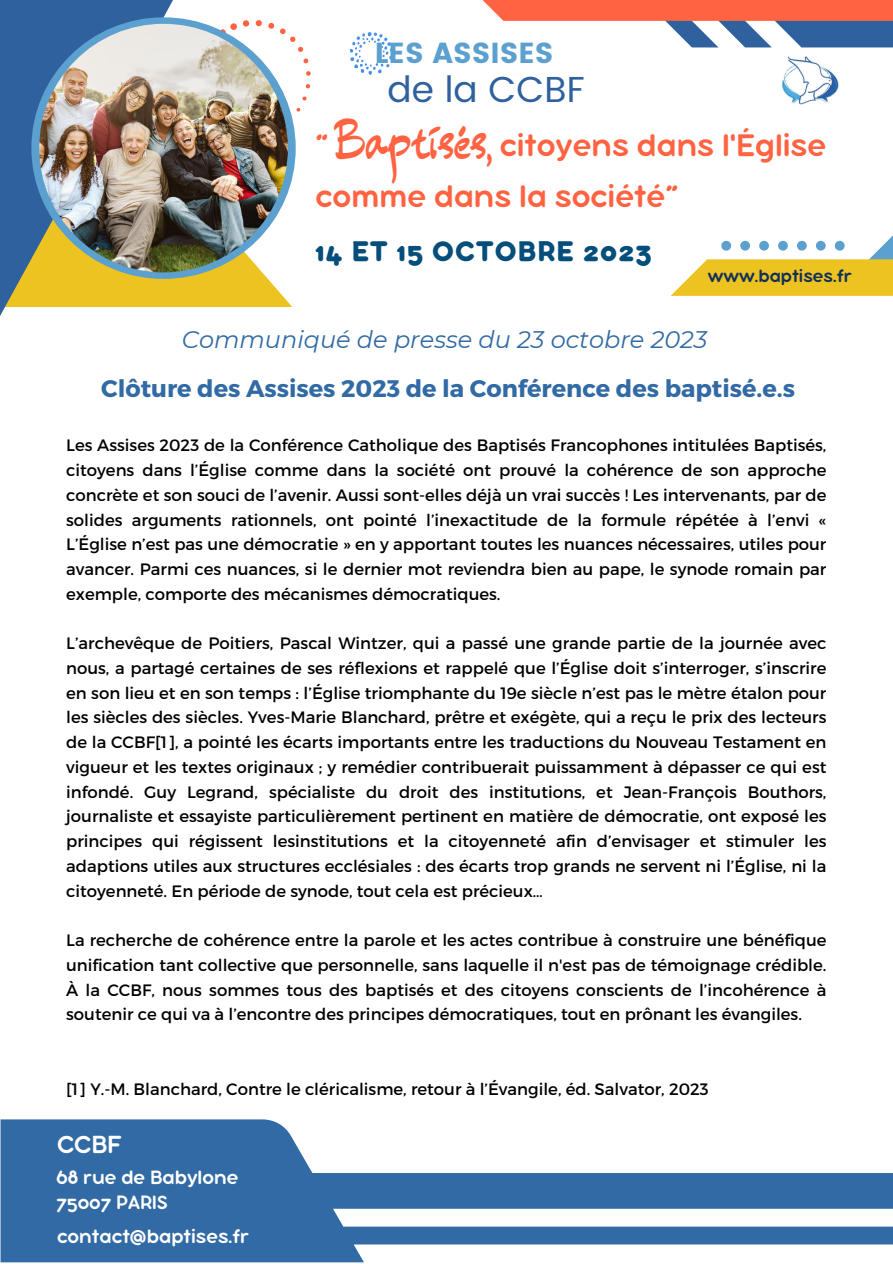
<style>
.page{position:relative;width:893px;height:1264px;background:#fff}
.page>*{position:absolute;margin:0;border:0;box-sizing:border-box;transform-origin:0 0}
.t1{font:44.7px "Comely";color:#ff6342}
.t2{font:36.15px "Poppins";color:#2f619e}
.t3{font:33.9px/50.6px "Bubbleboddy Neue";color:#ff6342}
.t4{font:700 30.75px "Bubbleboddy Neue";letter-spacing:.03em;color:#034e7b}
.t5{font:28.95px "Poppins";color:#5ba0ce}
.t6{font:27px "Bubbleboddy Neue";color:#fff}
.t7{font:700 24px "Montserrat";color:#316aa4}
.t8{font:italic 24px "Montserrat";color:#316aa4}
.t9{font:21px/24.8px "Bubbleboddy Neue";color:#fff}
.t10{font:19.2px "Bubbleboddy Neue";color:#132f59}
.t11{font:16.5px/24.8px "Montserrat";color:#000;text-align:justify}
</style>
<div class="page">
<svg style="left:1px;top:1119px;width:891px;height:143px;fill:#316aa4"></svg>
<svg style="left:221px;top:20px;width:82px;height:32px"></svg>
<svg style="left:303px;top:58px;width:6px;height:6px"></svg>
<svg style="left:306px;top:71px;width:5px;height:5px"></svg>
<svg style="left:305px;top:84px;width:6px;height:5px"></svg>
<svg style="left:302px;top:96px;width:5px;height:5px"></svg>
<svg style="left:296px;top:107px;width:5px;height:5px"></svg>
<svg style="left:175px;top:101px;width:117px;height:206px;fill:#edc321"></svg>
<svg style="left:0;top:0;width:175px;height:316px;background:#75887f"></svg>
<svg style="left:482px;top:0;width:410px;height:47px"></svg>
<div style="left:31px;top:17px;width:265px;height:262px;background:#5ba0ce;border-radius:50%"></div>
<img style="left:39px;top:24px;width:249px;height:248px;border-radius:50%">
<svg style="left:670px;top:236px;width:222px;height:60px"></svg>
<img style="left:783px;top:57px;width:56px;height:48px">
<svg style="left:350px;top:32px;width:43px;height:43px"></svg>
<p class="t5" style="left:374px;top:36px;width:180px">LES ASSISES</p>
<p class="t2" style="left:387px;top:68px;width:198px">de la CCBF</p>
<p class="t1" style="left:334px;top:117px;width:160px">Baptisés,</p>
<p class="t3" style="left:315px;top:123px;width:512px;text-indent:184px">citoyens dans l'Église comme dans la société”</p>
<p class="t3" style="left:315px;top:123px;width:14px">“</p>
<p class="t4" style="left:315px;top:241px;width:338px">14 ET 15 OCTOBRE 2023</p>
<p class="t10" style="left:707px;top:269px;width:146px">www.baptises.fr</p>
<p class="t8" style="left:182px;top:325px;width:527px">Communiqué de presse du 23 octobre 2023</p>
<p class="t7" style="left:101px;top:372px;width:695px">Clôture des Assises 2023 de la Conférence des baptisé.e.s</p>
<p class="t11" style="left:66px;top:432px;width:761px">Les Assises 2023 de la Conférence Catholique des Baptisés Francophones intitulées Baptisés, citoyens dans l’Église comme dans la société ont prouvé la cohérence de son approche concrète et son souci de l’avenir. Aussi sont-elles déjà un vrai succès ! Les intervenants, par de solides arguments rationnels, ont pointé l’inexactitude de la formule répétée à l’envi « L’Église n’est pas une démocratie » en y apportant toutes les nuances nécessaires, utiles pour avancer. Parmi ces nuances, si le dernier mot reviendra bien au pape, le synode romain par exemple, comporte des mécanismes démocratiques.</p>
<p class="t11" style="left:66px;top:630px;width:761px">L’archevêque de Poitiers, Pascal Wintzer, qui a passé une grande partie de la journée avec nous, a partagé certaines de ses réflexions et rappelé que l’Église doit s’interroger, s’inscrire en son lieu et en son temps : l’Église triomphante du 19e siècle n’est pas le mètre étalon pour les siècles des siècles. Yves-Marie Blanchard, prêtre et exégète, qui a reçu le prix des lecteurs de la CCBF[1], a pointé les écarts importants entre les traductions du Nouveau Testament en vigueur et les textes originaux ; y remédier contribuerait puissamment à dépasser ce qui est infondé. Guy Legrand, spécialiste du droit des institutions, et Jean-François Bouthors, journaliste et essayiste particulièrement pertinent en matière de démocratie, ont exposé les principes qui régissent lesinstitutions et la citoyenneté afin d’envisager et stimuler les adaptions utiles aux structures ecclésiales : des écarts trop grands ne servent ni l’Église, ni la citoyenneté. En période de synode, tout cela est précieux…</p>
<p class="t11" style="left:66px;top:927px;width:761px">La recherche de cohérence entre la parole et les actes contribue à construire une bénéfique unification tant collective que personnelle, sans laquelle il n'est pas de témoignage crédible.<br>À la CCBF, nous sommes tous des baptisés et des citoyens conscients de l’incohérence à soutenir ce qui va à l’encontre des principes démocratiques, tout en prônant les évangiles.</p>
<p class="t11" style="left:66px;top:1075px;width:644px">[1] Y.-M. Blanchard, Contre le cléricalisme, retour à l’Évangile, éd. Salvator, 2023</p>
<p class="t6" style="left:57px;top:1135px;width:66px">CCBF</p>
<p class="t9" style="left:56px;top:1166px;width:183px">68 rue de Babylone<br>75007 PARIS</p>
<p class="t9" style="left:57px;top:1225px;width:194px">contact@baptises.fr</p>
</div>
